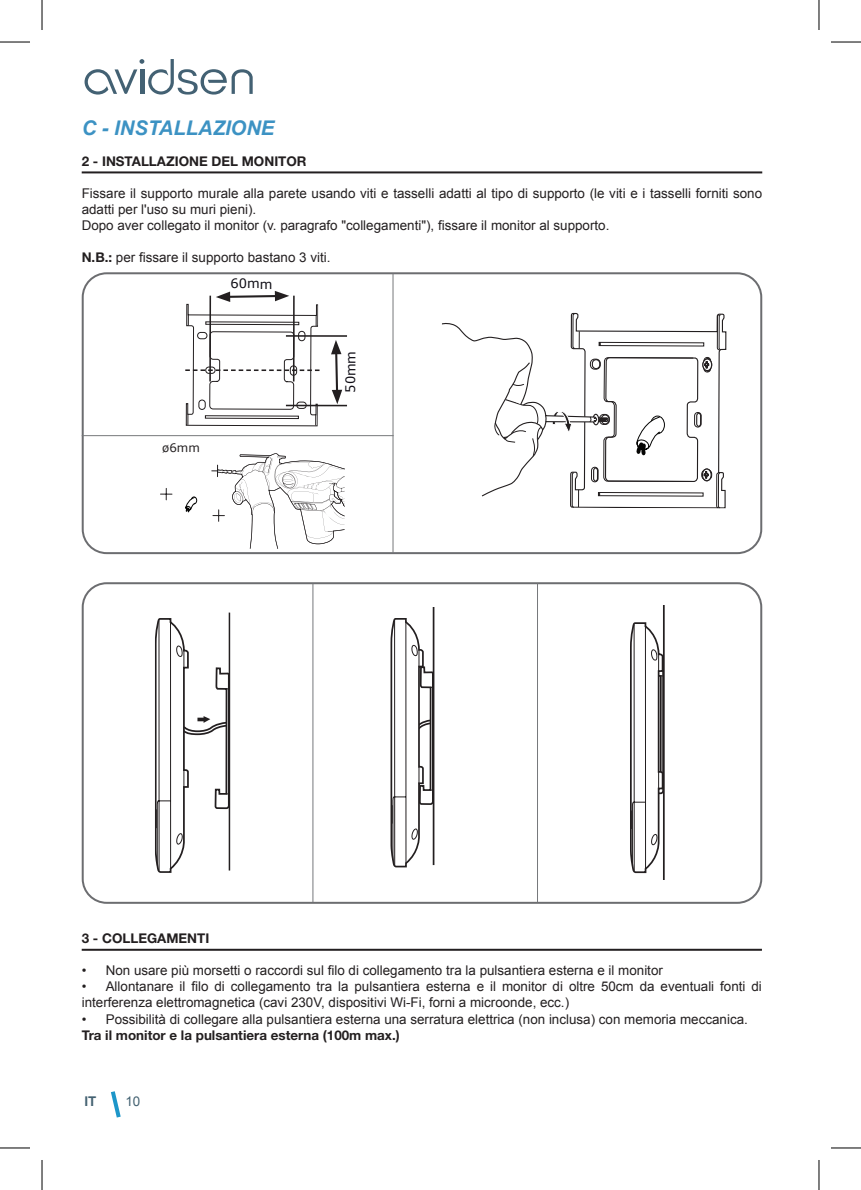
<style>
.page{position:relative;width:861px;height:1190px;background:#fff}
.page>*{position:absolute;margin:0;border:0;box-sizing:border-box;transform-origin:0 0}
.t1{font:italic 700 20.2px "Arial";color:#3c92c3}
.t2{font:13.4px/16px "Arial";color:#231f20}
.t3{font:700 13.4px "Helvetica Neue LT Std";color:#231f20}
.t4{font:700 13.4px "Arial";color:#436171}
.t5{font:13.4px "Arial";color:#436171}
.t6{font:13px "Verdana";letter-spacing:-.005em;color:#0e0c14}
.t7{font:11.8px "Verdana";color:#231f20}
.s1{font-family:"Helvetica Neue LT Std";font-weight:700}
</style>
<div class="page">
<svg style="left:111px;top:1091px;width:10px;height:27px"></svg>
<svg style="left:85px;top:59px;width:168px;height:36px"></svg>
<hr style="left:82px;top:171px;width:680px;height:2px;background:#231f20">
<hr style="left:82px;top:948px;width:680px;height:2px;background:#231f20">
<div style="left:82px;top:272px;width:680px;height:282px;border:2px solid #6c6d70;border-radius:24px"></div>
<svg style="left:442px;top:312px;width:285px;height:196px"></svg>
<hr style="left:286px;top:335px;width:61px;height:2px;background:#231f20">
<hr style="left:286px;top:405px;width:61px;height:1px;background:#231f20">
<svg style="left:160px;top:488px;width:12px;height:12px"></svg>
<svg style="left:212px;top:453px;width:133px;height:96px"></svg>
<div style="left:191px;top:497px;width:6px;height:7px;border:1px solid #050504;border-radius:50%"></div>
<svg style="left:186px;top:497px;width:9px;height:15px"></svg>
<svg style="left:331px;top:340px;width:11px;height:64px"></svg>
<svg style="left:185px;top:291px;width:134px;height:136px"></svg>
<hr style="left:392px;top:273px;width:1px;height:280px;background:#76787b">
<hr style="left:82px;top:435px;width:311px;height:1px;background:#76787b">
<div style="left:82px;top:582px;width:680px;height:321px;border:2px solid #6c6d70;border-radius:24px"></div>
<hr style="left:229px;top:612px;width:1px;height:258px;background:#231f20">
<svg style="left:155px;top:617px;width:75px;height:256px"></svg>
<svg style="left:390px;top:607px;width:45px;height:261px"></svg>
<hr style="left:663px;top:605px;width:1px;height:274px;background:#231f20">
<svg style="left:630px;top:622px;width:33px;height:252px"></svg>
<hr style="left:312px;top:583px;width:1px;height:319px;background:#76787b">
<hr style="left:537px;top:583px;width:1px;height:319px;background:#76787b">
<hr style="left:0;top:42px;width:30px;height:1px;background:#000">
<hr style="left:831px;top:42px;width:30px;height:1px;background:#000">
<hr style="left:0;top:1147px;width:30px;height:1px;background:#000">
<hr style="left:831px;top:1147px;width:30px;height:1px;background:#000">
<hr style="left:42px;top:0;width:1px;height:30px;background:#000">
<hr style="left:42px;top:1160px;width:1px;height:30px;background:#000">
<hr style="left:818px;top:0;width:1px;height:30px;background:#000">
<hr style="left:818px;top:1160px;width:1px;height:30px;background:#000">
<h1 class="t1" style="left:82px;top:115px;width:194px">C - INSTALLAZIONE</h1>
<p class="t3" style="left:82px;top:153px;width:226px">2 - INSTALLAZIONE DEL MONITOR</p>
<p class="t2" style="left:82px;top:185px;width:682px">Fissare il supporto murale alla parete usando viti e tasselli adatti al tipo di supporto (le viti e i tasselli forniti sono adatti per l'uso su muri pieni).<br>Dopo aver collegato il monitor (v. paragrafo "collegamenti"), fissare il monitor al supporto.</p>
<p class="t2" style="left:82px;top:250px;width:250px"><span class="s1">N.B.:</span> per fissare il supporto bastano 3 viti.</p>
<p class="t6" style="left:230px;top:275px;width:43px">60mm</p>
<p class="t7" style="left:162px;top:440px;width:39px">ø6mm</p>
<p class="t6" style="left:342px;top:393px;width:43px;rotate:-90deg">50mm</p>
<p class="t3" style="left:82px;top:930px;width:129px">3 - COLLEGAMENTI</p>
<p class="t2" style="left:82px;top:962px;width:583px">• Non usare più morsetti o raccordi sul filo di collegamento tra la pulsantiera esterna e il monitor</p>
<p class="t2" style="left:82px;top:978px;width:682px">• Allontanare il filo di collegamento tra la pulsantiera esterna e il monitor di oltre 50cm da eventuali fonti di interferenza elettromagnetica (cavi 230V, dispositivi Wi-Fi, forni a microonde, ecc.)</p>
<p class="t2" style="left:82px;top:1011px;width:667px">• Possibilità di collegare alla pulsantiera esterna una serratura elettrica (non inclusa) con memoria meccanica.</p>
<p class="t3" style="left:82px;top:1026px;width:320px">Tra il monitor e la pulsantiera esterna (100m max.)</p>
<p class="t4" style="left:85px;top:1092px;width:13px">IT</p>
<p class="t5" style="left:125px;top:1092px;width:16px">10</p>
</div>
